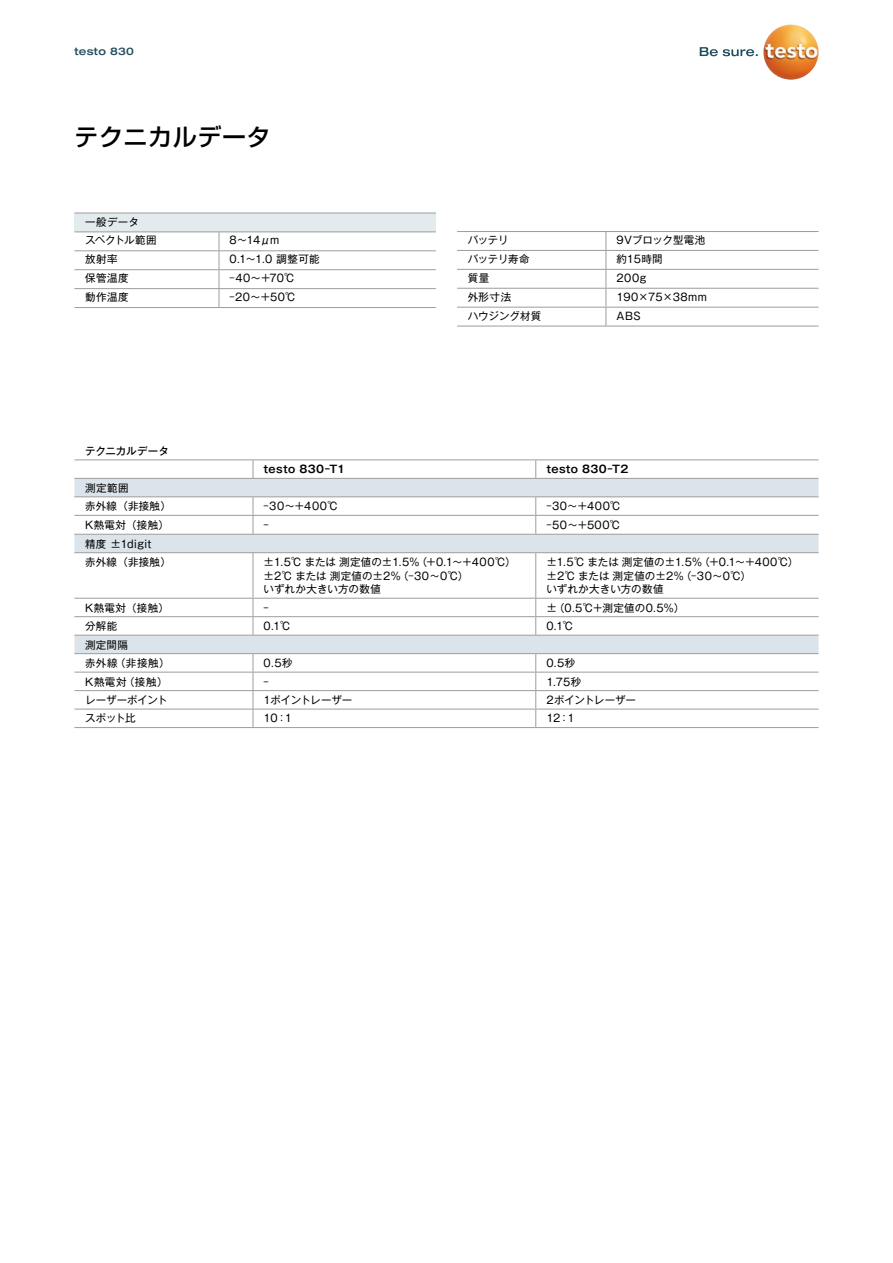
<style>
.page{position:relative;width:893px;height:1263px;background:#fff}
.page>*{position:absolute;margin:0;border:0;box-sizing:border-box;transform-origin:0 0}
.DS_Headline_16{font:500 24px "Shin Go Pro";letter-spacing:.025em;color:#000}
.Tabelle{font:10.5px "Gothic MB101 Pro";letter-spacing:.025em;color:#000}
.DS_Table_left{font:10.5px "Gothic MB101 Pro";letter-spacing:.03em;color:#000}
.table_product_body{font:700 10.5px "Gothic MB101 Pro De";letter-spacing:.035em;color:#000}
.Tabelle-2{font:10.5px "Gothic MB101 Pro";letter-spacing:-.015em;color:#000}
.table_product_body-2{font:10.5px "Gothic MB101 Pro";letter-spacing:.02em;color:#000}
.table_product_body-3{font:10.5px "Gothic MB101 Pro";letter-spacing:.05em;color:#000}
.Tabelle-3{font:10.5px "Gothic MB101 Pro";letter-spacing:-.025em;color:#000}
.DS_Rubrik{font:500 expanded 10.5px "Helvetica Neue LTW1 G";letter-spacing:.025em;color:#1f4d5e}
.DS_Table_heavy_right{font:500 10.5px "Gothic MB101 Pro";letter-spacing:-.005em;color:#000}
.DS_Table_left-2{font:10.5px "Gothic MB101 Pro";letter-spacing:-.045em;color:#000}
.DS_Table_left-3{font:10.5px "Gothic MB101 Pro";color:#000}
.DS_Table_heavy_right-2{font:10.5px "Gothic MB101 Pro";letter-spacing:.03em;color:#000}
</style>
<div class="page">
<svg style="left:700px;top:47px;width:58px;height:9px"></svg>
<img style="left:763px;top:24px;width:56px;height:56px;border-radius:28px">
<div style="left:74px;top:213px;width:362px;height:19px;background:#e3ebef"></div>
<hr style="left:74px;top:213px;width:145px;height:1px;background:#9d9d9c">
<hr style="left:219px;top:213px;width:217px;height:1px;background:#9d9d9c">
<hr style="left:74px;top:232px;width:145px;height:1px;background:#9d9d9c">
<hr style="left:219px;top:232px;width:217px;height:1px;background:#9d9d9c">
<hr style="left:74px;top:250px;width:145px;height:1px;background:#9d9d9c">
<hr style="left:219px;top:250px;width:217px;height:1px;background:#9d9d9c">
<hr style="left:74px;top:269px;width:145px;height:1px;background:#9d9d9c">
<hr style="left:219px;top:269px;width:217px;height:1px;background:#9d9d9c">
<hr style="left:74px;top:288px;width:145px;height:1px;background:#9d9d9c">
<hr style="left:219px;top:288px;width:217px;height:1px;background:#9d9d9c">
<svg style="left:219px;top:232px;width:1px;height:75px"></svg>
<hr style="left:74px;top:307px;width:145px;height:1px;background:#9d9d9c">
<hr style="left:219px;top:307px;width:217px;height:1px;background:#9d9d9c">
<hr style="left:457px;top:231px;width:149px;height:1px;background:#9d9d9c">
<hr style="left:606px;top:231px;width:213px;height:1px;background:#9d9d9c">
<hr style="left:457px;top:250px;width:149px;height:1px;background:#9d9d9c">
<hr style="left:606px;top:250px;width:213px;height:1px;background:#9d9d9c">
<hr style="left:457px;top:269px;width:149px;height:1px;background:#9d9d9c">
<hr style="left:606px;top:269px;width:213px;height:1px;background:#9d9d9c">
<hr style="left:457px;top:288px;width:149px;height:1px;background:#9d9d9c">
<hr style="left:606px;top:288px;width:213px;height:1px;background:#9d9d9c">
<hr style="left:457px;top:307px;width:149px;height:1px;background:#9d9d9c">
<hr style="left:606px;top:307px;width:213px;height:1px;background:#9d9d9c">
<svg style="left:606px;top:232px;width:1px;height:94px"></svg>
<hr style="left:457px;top:326px;width:149px;height:1px;background:#9d9d9c">
<hr style="left:606px;top:326px;width:213px;height:1px;background:#9d9d9c">
<svg style="left:74px;top:479px;width:745px;height:174px"></svg>
<hr style="left:74px;top:515px;width:179px;height:1px;background:#9d9d9c">
<hr style="left:253px;top:515px;width:283px;height:1px;background:#9d9d9c">
<hr style="left:536px;top:515px;width:283px;height:1px;background:#9d9d9c">
<svg style="left:535px;top:497px;width:1px;height:37px"></svg>
<hr style="left:535px;top:553px;width:1px;height:45px;background:#9d9d9c">
<svg style="left:535px;top:599px;width:1px;height:36px"></svg>
<svg style="left:535px;top:654px;width:1px;height:73px"></svg>
<svg style="left:253px;top:497px;width:1px;height:37px"></svg>
<hr style="left:253px;top:553px;width:1px;height:45px;background:#9d9d9c">
<svg style="left:253px;top:599px;width:1px;height:36px"></svg>
<svg style="left:253px;top:654px;width:1px;height:73px"></svg>
<svg style="left:253px;top:460px;width:1px;height:18px"></svg>
<svg style="left:535px;top:460px;width:1px;height:18px"></svg>
<hr style="left:74px;top:459px;width:179px;height:1px;background:#9d9d9c">
<hr style="left:253px;top:459px;width:283px;height:1px;background:#9d9d9c">
<hr style="left:536px;top:459px;width:283px;height:1px;background:#9d9d9c">
<hr style="left:74px;top:478px;width:179px;height:1px;background:#9d9d9c">
<hr style="left:253px;top:478px;width:283px;height:1px;background:#9d9d9c">
<hr style="left:536px;top:478px;width:283px;height:1px;background:#9d9d9c">
<hr style="left:74px;top:496px;width:179px;height:1px;background:#9d9d9c">
<hr style="left:253px;top:496px;width:283px;height:1px;background:#9d9d9c">
<hr style="left:536px;top:496px;width:283px;height:1px;background:#9d9d9c">
<hr style="left:74px;top:534px;width:179px;height:1px;background:#9d9d9c">
<hr style="left:253px;top:534px;width:283px;height:1px;background:#9d9d9c">
<hr style="left:536px;top:534px;width:283px;height:1px;background:#9d9d9c">
<hr style="left:74px;top:552px;width:179px;height:1px;background:#9d9d9c">
<hr style="left:253px;top:552px;width:283px;height:1px;background:#9d9d9c">
<hr style="left:536px;top:552px;width:283px;height:1px;background:#9d9d9c">
<hr style="left:74px;top:598px;width:179px;height:1px;background:#9d9d9c">
<hr style="left:253px;top:598px;width:283px;height:1px;background:#9d9d9c">
<hr style="left:536px;top:598px;width:283px;height:1px;background:#9d9d9c">
<hr style="left:74px;top:616px;width:179px;height:1px;background:#9d9d9c">
<hr style="left:253px;top:616px;width:283px;height:1px;background:#9d9d9c">
<hr style="left:536px;top:616px;width:283px;height:1px;background:#9d9d9c">
<hr style="left:74px;top:635px;width:179px;height:1px;background:#9d9d9c">
<hr style="left:253px;top:635px;width:283px;height:1px;background:#9d9d9c">
<hr style="left:536px;top:635px;width:283px;height:1px;background:#9d9d9c">
<hr style="left:74px;top:653px;width:179px;height:1px;background:#9d9d9c">
<hr style="left:253px;top:653px;width:283px;height:1px;background:#9d9d9c">
<hr style="left:536px;top:653px;width:283px;height:1px;background:#9d9d9c">
<hr style="left:74px;top:672px;width:179px;height:1px;background:#9d9d9c">
<hr style="left:253px;top:672px;width:283px;height:1px;background:#9d9d9c">
<hr style="left:536px;top:672px;width:283px;height:1px;background:#9d9d9c">
<hr style="left:74px;top:690px;width:179px;height:1px;background:#9d9d9c">
<hr style="left:253px;top:690px;width:283px;height:1px;background:#9d9d9c">
<hr style="left:536px;top:690px;width:283px;height:1px;background:#9d9d9c">
<hr style="left:74px;top:709px;width:179px;height:1px;background:#9d9d9c">
<hr style="left:253px;top:709px;width:283px;height:1px;background:#9d9d9c">
<hr style="left:536px;top:709px;width:283px;height:1px;background:#9d9d9c">
<hr style="left:74px;top:727px;width:179px;height:1px;background:#9d9d9c">
<hr style="left:253px;top:727px;width:283px;height:1px;background:#9d9d9c">
<hr style="left:536px;top:727px;width:283px;height:1px;background:#9d9d9c">
<p class="DS_Rubrik" style="left:74px;top:44px;width:61px">testo 830</p>
<p class="DS_Headline_16" style="left:74px;top:118px;width:198px">テクニカルデータ</p>
<p class="DS_Table_heavy_right-2" style="left:85px;top:213px;width:55px">一般データ</p>
<p class="DS_Table_left-2" style="left:85px;top:232px;width:73px">スペクトル範囲</p>
<p class="DS_Table_left" style="left:230px;top:232px;width:51px">8～14μm</p>
<p class="DS_Table_left" style="left:85px;top:251px;width:34px">放射率</p>
<p class="DS_Table_left" style="left:230px;top:251px;width:92px">0.1～1.0 調整可能</p>
<p class="DS_Table_left" style="left:85px;top:269px;width:45px">保管温度</p>
<p class="DS_Table_left" style="left:230px;top:269px;width:67px">-40～+70℃</p>
<p class="DS_Table_left" style="left:85px;top:288px;width:45px">動作温度</p>
<p class="DS_Table_left" style="left:230px;top:288px;width:68px">-20～+50℃</p>
<p class="DS_Table_heavy_right" style="left:85px;top:442px;width:85px">テクニカルデータ</p>
<p class="DS_Table_left" style="left:468px;top:231px;width:42px">バッテリ</p>
<p class="table_product_body-2" style="left:617px;top:231px;width:90px">9Vブロック型電池</p>
<p class="DS_Table_left" style="left:468px;top:250px;width:64px">バッテリ寿命</p>
<p class="DS_Table_left" style="left:617px;top:250px;width:48px">約15時間</p>
<p class="DS_Table_left" style="left:468px;top:269px;width:23px">質量</p>
<p class="table_product_body-2" style="left:617px;top:269px;width:31px">200g</p>
<p class="DS_Table_left" style="left:468px;top:288px;width:45px">外形寸法</p>
<p class="table_product_body-3" style="left:617px;top:288px;width:92px">190×75×38mm</p>
<p class="DS_Table_left-3" style="left:468px;top:307px;width:75px">ハウジング材質</p>
<p class="DS_Table_left" style="left:617px;top:307px;width:26px">ABS</p>
<p class="table_product_body" style="left:264px;top:460px;width:83px">testo 830-T1</p>
<p class="table_product_body" style="left:546px;top:460px;width:84px">testo 830-T2</p>
<p class="Tabelle" style="left:85px;top:479px;width:45px">測定範囲</p>
<p class="Tabelle" style="left:85px;top:497px;width:87px">赤外線（非接触）</p>
<p class="Tabelle" style="left:264px;top:497px;width:76px">-30～+400℃</p>
<p class="Tabelle" style="left:546px;top:497px;width:76px">-30～+400℃</p>
<p class="Tabelle" style="left:85px;top:516px;width:85px">K熱電対（接触）</p>
<p class="DS_Table_left" style="left:264px;top:516px;width:7px">-</p>
<p class="Tabelle" style="left:546px;top:516px;width:76px">-50～+500℃</p>
<p class="Tabelle" style="left:85px;top:535px;width:68px">精度 ±1digit</p>
<p class="Tabelle" style="left:85px;top:553px;width:87px">赤外線（非接触）</p>
<p class="Tabelle" style="left:264px;top:553px;width:253px">±1.5℃ または測定値の±1.5%（+0.1～+400℃）</p>
<p class="Tabelle" style="left:264px;top:567px;width:206px">±2℃ または測定値の±2%（-30～0℃）</p>
<p class="Tabelle" style="left:264px;top:580px;width:119px">いずれか大きい方の数値</p>
<p class="Tabelle" style="left:546px;top:553px;width:253px">±1.5℃ または測定値の±1.5%（+0.1～+400℃）</p>
<p class="Tabelle" style="left:546px;top:567px;width:206px">±2℃ または測定値の±2%（-30～0℃）</p>
<p class="Tabelle" style="left:546px;top:580px;width:119px">いずれか大きい方の数値</p>
<p class="Tabelle" style="left:85px;top:599px;width:85px">K熱電対（接触）</p>
<p class="DS_Table_left" style="left:264px;top:599px;width:7px">-</p>
<p class="Tabelle" style="left:546px;top:599px;width:139px">±（0.5℃+測定値の0.5%）</p>
<p class="Tabelle" style="left:85px;top:617px;width:34px">分解能</p>
<p class="Tabelle" style="left:264px;top:617px;width:28px">0.1℃</p>
<p class="Tabelle" style="left:546px;top:617px;width:28px">0.1℃</p>
<p class="Tabelle" style="left:85px;top:636px;width:44px">測定間隔</p>
<p class="Tabelle" style="left:85px;top:654px;width:86px">赤外線（非接触）</p>
<p class="Tabelle" style="left:264px;top:654px;width:30px">0.5秒</p>
<p class="Tabelle" style="left:546px;top:654px;width:30px">0.5秒</p>
<p class="Tabelle" style="left:85px;top:673px;width:84px">K熱電対（接触）</p>
<p class="DS_Table_left" style="left:264px;top:673px;width:7px">-</p>
<p class="Tabelle" style="left:546px;top:673px;width:36px">1.75秒</p>
<p class="Tabelle-2" style="left:85px;top:691px;width:84px">レーザーポイント</p>
<p class="Tabelle-3" style="left:264px;top:691px;width:90px">1ポイントレーザー</p>
<p class="Tabelle-2" style="left:546px;top:691px;width:91px">2ポイントレーザー</p>
<p class="Tabelle" style="left:85px;top:710px;width:52px">スポット比</p>
<p class="Tabelle" style="left:264px;top:710px;width:30px">10：1</p>
<p class="Tabelle" style="left:546px;top:710px;width:30px">12：1</p>
</div>
